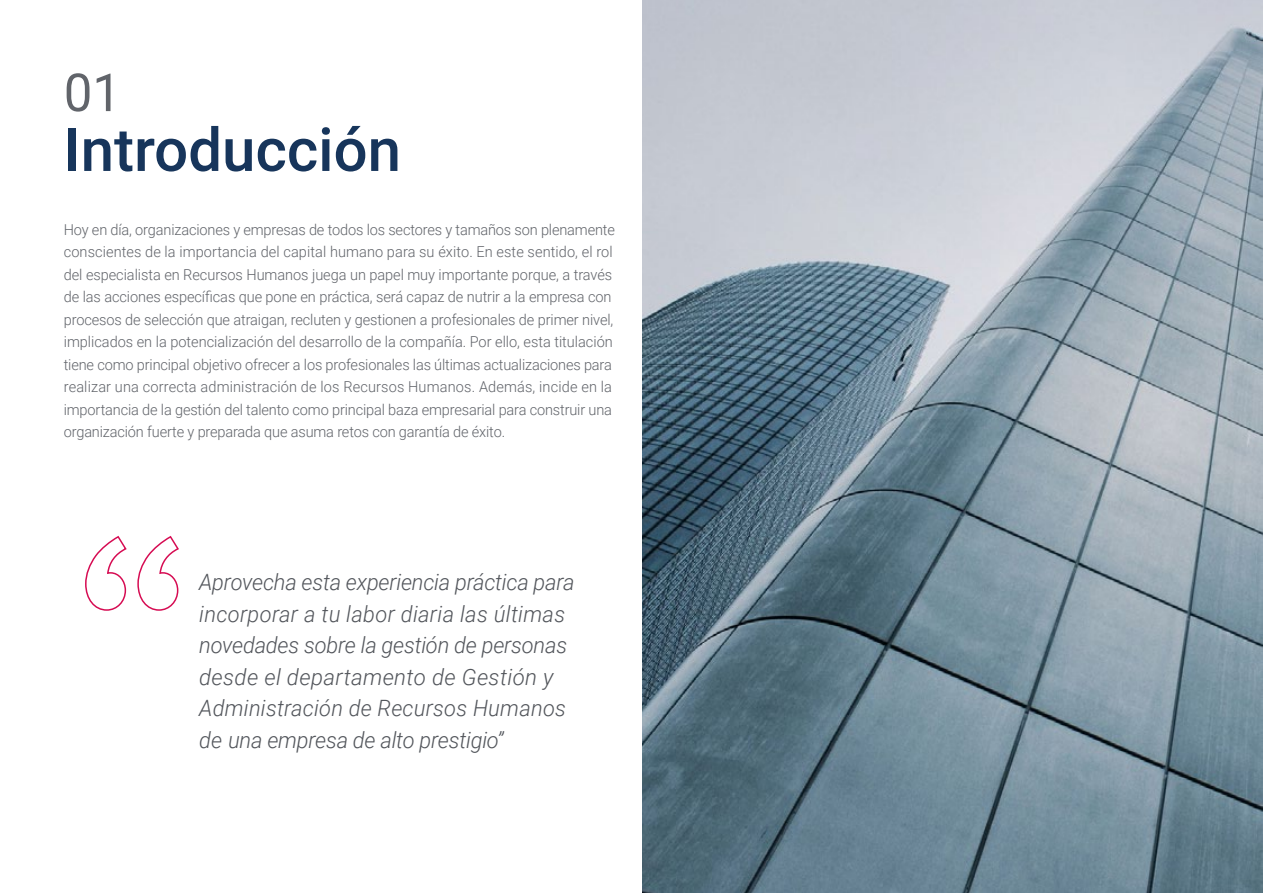
<style>
.page{position:relative;width:1263px;height:893px;background:#fff}
.page>*{position:absolute;margin:0;border:0;box-sizing:border-box;transform-origin:0 0}
.t1{font:500 60px "Roboto";color:#17355b}
.t2{font:52.5px "Roboto";color:#61646a}
.t3{font:italic 300 22.5px/31.5px "Roboto";letter-spacing:-.01em;color:#52555b}
.t4{font:300 15px/22.5px "Roboto";letter-spacing:-.005em;color:#61646a}
</style>
<div class="page">
<img style="left:642px;top:0;width:621px;height:893px">
<svg style="left:85px;top:535px;width:94px;height:76px"></svg>
<h2 class="t2" style="left:64px;top:56px;width:59px">01</h2>
<h1 class="t1" style="left:64px;top:108px;width:339px">Introducción</h1>
<p class="t4" style="left:64px;top:217px;width:553px">Hoy en día, organizaciones y empresas de todos los sectores y tamaños son plenamente conscientes de la importancia del capital humano para su éxito. En este sentido, el rol del especialista en Recursos Humanos juega un papel muy importante porque, a través de las acciones específicas que pone en práctica, será capaz de nutrir a la empresa con procesos de selección que atraigan, recluten y gestionen a profesionales de primer nivel, implicados en la potencialización del desarrollo de la compañía. Por ello, esta titulación tiene como principal objetivo ofrecer a los profesionales las últimas actualizaciones para realizar una correcta administración de los Recursos Humanos. Además, incide en la importancia de la gestión del talento como principal baza empresarial para construir una organización fuerte y preparada que asuma retos con garantía de éxito.</p>
<h3 class="t3" style="left:199px;top:566px;width:377px">Aprovecha esta experiencia práctica para incorporar a tu labor diaria las últimas novedades sobre la gestión de personas desde el departamento de Gestión y Administración de Recursos Humanos de una empresa de alto prestigio”</h3>
</div>
